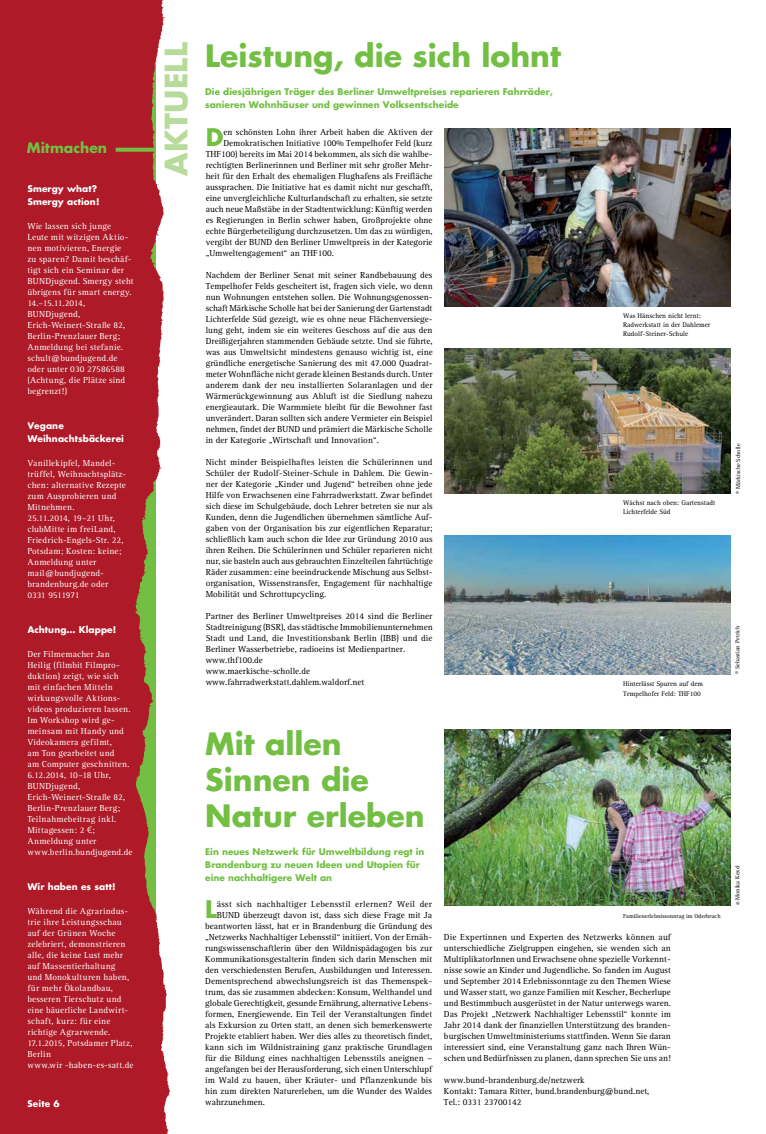
<style>
.page{position:relative;width:766px;height:1134px;background:#fff}
.page>*{position:absolute;margin:0;border:0;box-sizing:border-box;transform-origin:0 0}
.t1{font:700 30px/36px "Futura";color:#72bf44}
.t2{font:700 30px "Futura";letter-spacing:.01em;color:#b7db9b}
.t3{font:700 23.6px "Futura";color:#72bf44}
.t4{font:700 14px "Futura";color:#72bf44}
.t5{font:9px/11px "Rotis Serif";color:#000}
.t6{font:9px/11px "Rotis Serif";letter-spacing:.025em;color:#fff}
.t7{font:700 9px/13px "Futura";color:#72bf44}
.t8{font:700 9px/13px "Futura";letter-spacing:.01em;color:#fff}
.t9{font:9px "Rotis Serif";letter-spacing:.03em;color:#000}
.t10{font:7px/9px "Rotis Serif";color:#000}
.t11{font:6px "Rotis Serif";color:#000}
.s1{font-family:"Avenir Next"}
.s2{font-size:7px}
</style>
<div class="page">
<img style="left:0;top:0;width:170px;height:1134px">
<div style="left:26px;top:184px;width:109px;height:950px;background:#ae1a28"></div>
<svg style="left:116px;top:148px;width:38px;height:4px"></svg>
<img style="left:444px;top:730px;width:286px;height:175px">
<img style="left:444px;top:128px;width:286px;height:178px">
<img style="left:444px;top:348px;width:286px;height:145px">
<img style="left:444px;top:535px;width:286px;height:140px">
<h3 class="t4" style="left:27px;top:138px;width:82px">Mitmachen</h3>
<p class="t8" style="left:27px;top:182px;width:74px">Smergy what?<br>Smergy action!</p>
<p class="t6" style="left:27px;top:221px;width:108px">Wie lassen sich junge<br>Leute mit witzigen Aktio&shy;nen motivieren, Energie<br>zu sparen? Damit beschäf&shy;tigt sich ein Seminar der<br>BUNDjugend. Smergy steht übrigens für smart energy.<br>14.–15.11.2014,<br>BUNDjugend,<br>Erich-Weinert-Straße 82,<br>Berlin-Prenzlauer Berg;<br>Anmeldung bei stefanie. schult@bundjugend.de oder unter 030 27586588 (Achtung, die Plätze sind begrenzt!)</p>
<p class="t8" style="left:27px;top:419px;width:98px">Vegane<br>Weihnachtsbäckerei</p>
<p class="t6" style="left:27px;top:458px;width:100px">Vanillekipfel, Mandel&shy;trüffel, Weihnachtsplätz&shy;chen: alternative Rezepte zum Ausprobieren und<br>Mitnehmen.<br>25.11.2014, 19–21 Uhr, clubMitte im freiLand,<br>Friedrich-Engels-Str. 22,<br>Potsdam; Kosten: keine;<br>Anmeldung unter mail@bundjugend&shy;brandenburg.de oder<br>0331 9511971</p>
<p class="t8" style="left:27px;top:623px;width:90px">Achtung… Klappe!</p>
<p class="t6" style="left:27px;top:649px;width:107px">Der Filmemacher Jan<br>Heilig (filmbit Filmpro&shy;duktion) zeigt, wie sich mit einfachen Mitteln wirkungsvolle Aktions&shy;videos produzieren lassen.<br>Im Workshop wird ge&shy;meinsam mit Handy und<br>Videokamera gefilmt,<br>am Ton gearbeitet und<br>am Computer geschnitten.<br>6.12.2014, 10–18 Uhr,<br>BUNDjugend,<br>Erich-Weinert-Straße 82,<br>Berlin-Prenzlauer Berg;<br>Teilnahmebeitrag inkl.<br>Mittagessen: 2 <span class="s1">€</span>;<br>Anmeldung unter www.berlin.bundjugend.de</p>
<p class="t8" style="left:27px;top:880px;width:90px">Wir haben es satt!</p>
<p class="t6" style="left:27px;top:906px;width:108px">Während die Agrarindus&shy;trie ihre Leistungsschau auf der Grünen Woche zelebriert, demonstrieren alle, die keine Lust mehr auf Massentierhaltung<br>und Monokulturen haben, für mehr Ökolandbau, besseren Tierschutz und eine bäuerliche Landwirt&shy;schaft, kurz: für eine richtige Agrarwende.<br>17.1.2015, Potsdamer Platz,<br>Berlin<br>www.wir -haben-es-satt.de</p>
<p class="t8" style="left:27px;top:1097px;width:34px">Seite 6</p>
<h1 class="t2" style="left:155px;top:176px;width:135px;rotate:-90deg">AKTUELL</h1>
<h1 class="t1" style="left:205px;top:36px;width:357px">Leistung, die sich lohnt</h1>
<p class="t7" style="left:205px;top:84px;width:349px">Die diesjährigen Träger des Berliner Umweltpreises reparieren Fahrräder, sanieren Wohnhäuser und gewinnen Volksentscheide</p>
<h2 class="t3" style="left:206px;top:120px;width:19px">D</h2>
<p class="t5" style="left:223px;top:126px;width:211px">en schönsten Lohn ihrer Arbeit haben die Aktiven der</p>
<p class="t5" style="left:223px;top:137px;width:211px">Demokratischen Initiative 100% Tempelhofer Feld (kurz</p>
<p class="t5" style="left:206px;top:148px;width:228px">THF100) bereits im Mai 2014 bekommen, als sich die wahlbe-</p>
<p class="t5" style="left:206px;top:159px;width:228px">rechtigten Berlinerinnen und Berliner mit sehr großer Mehr-</p>
<p class="t5" style="left:206px;top:170px;width:228px">heit für den Erhalt des ehemaligen Flughafens als Freifläche</p>
<p class="t5" style="left:206px;top:181px;width:228px">aussprachen. Die Initiative hat es damit nicht nur geschafft,</p>
<p class="t5" style="left:206px;top:192px;width:228px">eine unvergleichliche Kulturlandschaft zu erhalten, sie setzte</p>
<p class="t5" style="left:206px;top:203px;width:228px">auch neue Maßstäbe in der Stadtentwicklung: Künftig werden</p>
<p class="t5" style="left:206px;top:214px;width:228px">es Regierungen in Berlin schwer haben, Großprojekte ohne</p>
<p class="t5" style="left:206px;top:225px;width:228px">echte Bürgerbeteiligung durchzusetzen. Um das zu würdigen,</p>
<p class="t5" style="left:206px;top:236px;width:228px">vergibt der BUND den Berliner Umweltpreis in der Kategorie</p>
<p class="t5" style="left:206px;top:247px;width:130px">„Umweltengagement“ an THF100.</p>
<p class="t5" style="left:206px;top:269px;width:228px;text-align:justify">Nachdem der Berliner Senat mit seiner Randbebauung des Tempelhofer Felds gescheitert ist, fragen sich viele, wo denn nun Wohnungen entstehen sollen. Die Wohnungsgenossen&shy;schaft Märkische Scholle hat bei der Sanierung der Gartenstadt Lichterfelde Süd gezeigt, wie es ohne neue Flächenversiege&shy;lung geht, indem sie ein weiteres Geschoss auf die aus den Dreißigerjahren stammenden Gebäude setzte. Und sie führte, was aus Umweltsicht mindestens genauso wichtig ist, eine gründliche energetische Sanierung des mit 47.000 Quadrat&shy;meter Wohnfläche nicht gerade kleinen Bestands durch. Unter anderem dank der neu installierten Solaranlagen und der Wärmerückgewinnung aus Abluft ist die Siedlung nahezu energieautark. Die Warmmiete bleibt für die Bewohner fast unverändert. Daran sollten sich andere Vermieter ein Beispiel nehmen, findet der BUND und prämiert die Märkische Scholle in der Kategorie „Wirtschaft und Innovation“.</p>
<p class="t5" style="left:206px;top:456px;width:228px">Nicht minder Beispielhaftes leisten die Schülerinnen und Schüler der Rudolf-Steiner-Schule in Dahlem. Die Gewin&shy;ner der Kategorie „Kinder und Jugend“ betreiben ohne jede Hilfe von Erwachsenen eine Fahrradwerkstatt. Zwar befindet sich diese im Schulgebäude, doch Lehrer betreten sie nur als Kunden, denn die Jugendlichen übernehmen sämtliche Auf&shy;gaben von der Organisation bis zur eigentlichen Reparatur; schließlich kam auch schon die Idee zur Gründung 2010 aus ihren Reihen. Die Schülerinnen und Schüler reparieren nicht nur, sie basteln auch aus gebrauchten Einzelteilen fahrtüchtige Räder zusammen: eine beeindruckende Mischung aus Selbst&shy;organisation, Wissenstransfer, Engagement für nachhaltige Mobilität und Schrottupcycling.</p>
<p class="t5" style="left:206px;top:610px;width:228px">Partner des Berliner Umweltpreises 2014 sind die Berliner Stadtreinigung (BSR), das städtische Immobilienunternehmen Stadt und Land, die Investitionsbank Berlin (IBB) und die Berliner Wasserbetriebe, radioeins ist Medienpartner. www.thf100.de<br>www.maerkische-scholle.de www.fahrradwerkstatt.dahlem.waldorf.net</p>
<h1 class="t1" style="left:205px;top:725px;width:221px">Mit allen<br>Sinnen die<br>Natur erleben</h1>
<p class="t7" style="left:205px;top:845px;width:221px">Ein neues Netzwerk für Umweltbildung regt in<br>Brandenburg zu neuen Ideen und Utopien für eine nachhaltigere Welt an</p>
<p class="t10" style="left:623px;top:311px;width:89px">Was Hänschen nicht lernt:<br>Radwerkstatt in der Dahlemer<br>Rudolf-Steiner-Schule</p>
<p class="t10" style="left:623px;top:498px;width:94px">Wächst nach oben: Gartenstadt<br>Lichterfelde Süd</p>
<p class="t10" style="left:623px;top:680px;width:81px">Hinterlässt Spuren auf dem<br>Tempelhofer Feld: THF100</p>
<h2 class="t3" style="left:205px;top:892px;width:13px">L</h2>
<p class="t9" style="left:217px;top:898px;width:216px">ässt sich nachhaltiger Lebensstil erlernen? Weil der</p>
<p class="t5" style="left:217px;top:909px;width:217px">BUND überzeugt davon ist, dass sich diese Frage mit Ja</p>
<p class="t5" style="left:205px;top:920px;width:228px">beantworten lässt, hat er in Brandenburg die Gründung des</p>
<p class="t5" style="left:205px;top:931px;width:228px">„Netzwerks Nachhaltiger Lebensstil“ initiiert. Von der Ernäh-</p>
<p class="t5" style="left:205px;top:942px;width:228px">rungswissenschaftlerin über den Wildnispädagogen bis zur</p>
<p class="t5" style="left:205px;top:953px;width:228px">Kommunikationsgestalterin finden sich darin Menschen mit</p>
<p class="t5" style="left:205px;top:964px;width:228px">den verschiedensten Berufen, Ausbildungen und Interessen.</p>
<p class="t5" style="left:205px;top:975px;width:228px">Dementsprechend abwechslungsreich ist das Themenspek-</p>
<p class="t5" style="left:205px;top:986px;width:228px">trum, das sie zusammen abdecken: Konsum, Welthandel und</p>
<p class="t5" style="left:205px;top:997px;width:228px">globale Gerechtigkeit, gesunde Ernährung, alternative Lebens-</p>
<p class="t5" style="left:205px;top:1008px;width:228px">formen, Energiewende. Ein Teil der Veranstaltungen findet</p>
<p class="t5" style="left:205px;top:1019px;width:228px">als Exkursion zu Orten statt, an denen sich bemerkenswerte</p>
<p class="t5" style="left:205px;top:1030px;width:228px">Projekte etabliert haben. Wer dies alles zu theoretisch findet,</p>
<p class="t5" style="left:205px;top:1041px;width:228px">kann sich im Wildnistraining ganz praktische Grundlagen</p>
<p class="t5" style="left:205px;top:1052px;width:228px">für die Bildung eines nachhaltigen Lebensstils aneignen –</p>
<p class="t5" style="left:205px;top:1063px;width:228px">angefangen bei der Herausforderung, sich einen Unterschlupf</p>
<p class="t5" style="left:205px;top:1074px;width:228px">im Wald zu bauen, über Kräuter- und Pflanzenkunde bis</p>
<p class="t5" style="left:205px;top:1085px;width:228px">hin zum direkten Naturerleben, um die Wunder des Waldes</p>
<p class="t5" style="left:205px;top:1096px;width:61px">wahrzunehmen.</p>
<p class="t11" style="left:623px;top:912px;width:99px">Familienerlebnissonntag im Oderbruch</p>
<p class="t5" style="left:444px;top:932px;width:228px;text-align:justify">Die Expertinnen und Experten des Netzwerks können auf unterschiedliche Zielgruppen eingehen, sie wenden sich an MultiplikatorInnen und Erwachsene ohne spezielle Vorkennt&shy;nisse sowie an Kinder und Jugendliche. So fanden im August und September 2014 Erlebnissonntage zu den Themen Wiese und Wasser statt, wo ganze Familien mit Kescher, Becherlupe und Bestimmbuch ausgerüstet in der Natur unterwegs waren.<br>Das Projekt „Netzwerk Nachhaltiger Lebensstil“ konnte im Jahr 2014 dank der finanziellen Unterstützung des branden&shy;burgischen Umweltministeriums stattfinden. Wenn Sie daran interessiert sind, eine Veranstaltung ganz nach Ihren Wün&shy;schen und Bedürfnissen zu planen, dann sprechen Sie uns an!</p>
<p class="t5" style="left:444px;top:1075px;width:207px">www.bund-brandenburg.de/netzwerk<br>Kontakt: Tamara Ritter, bund.brandenburg@bund.net,<br>Tel.: 0331 23700142</p>
<p class="t11" style="left:734px;top:494px;width:52px;rotate:-90deg">© Märkische Scholle</p>
<p class="t11" style="left:734px;top:674px;width:50px;rotate:-90deg">© Sebastian Petrich</p>
<p class="t11" style="left:734px;top:905px;width:42px;rotate:-90deg"><span class="s2">©</span> Monika Kexel</p>
</div>
